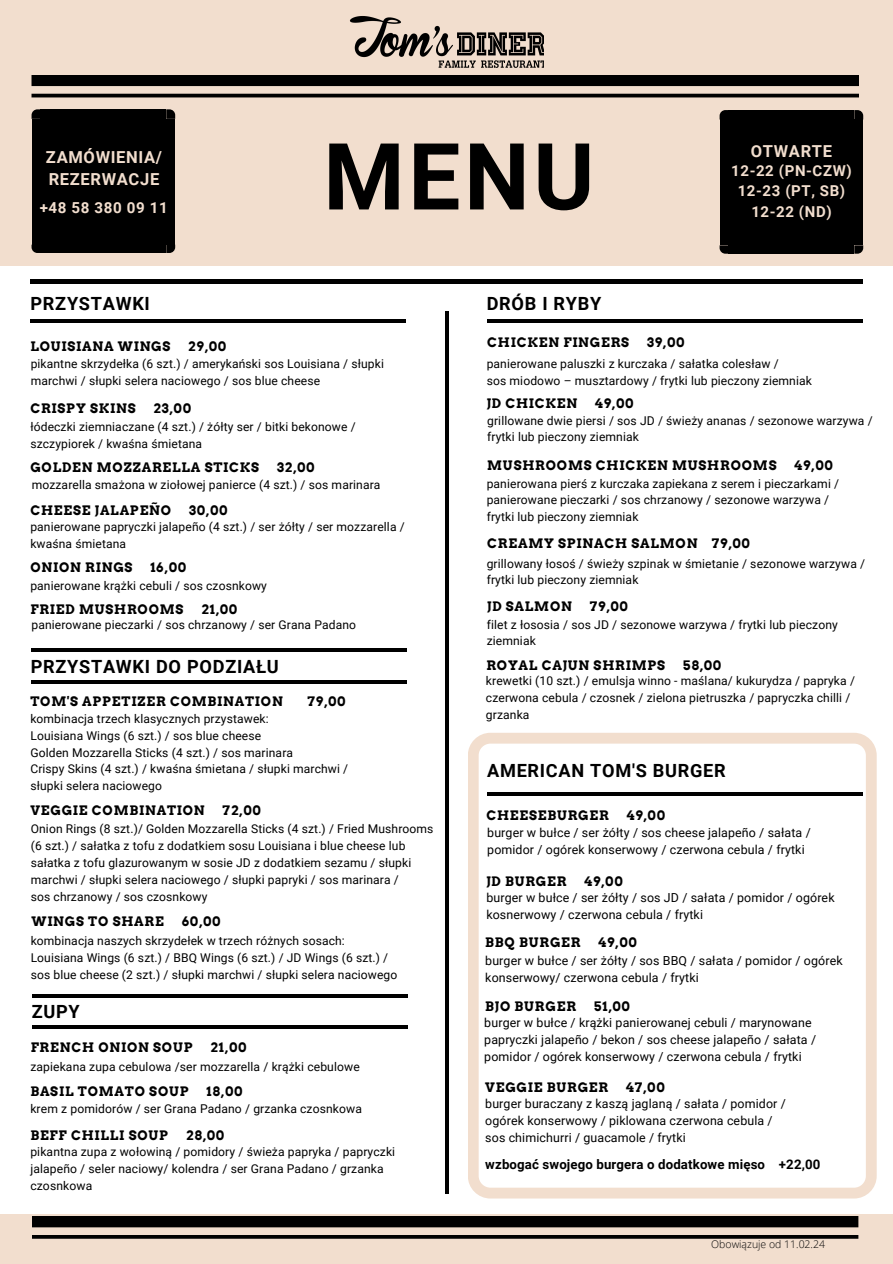
<style>
.page{position:relative;width:893px;height:1264px;background:#fff}
.page>*{position:absolute;margin:0;border:0;box-sizing:border-box;transform-origin:0 0}
.t1{font:700 92.7px "Roboto";color:#000}
.t2{font:700 18.15px "Roboto";letter-spacing:.04em;color:#000}
.t3{font:700 16.5px/22.5px "Roboto";letter-spacing:.04em;color:#f2dece}
.t4{font:700 15.15px "Roboto";letter-spacing:.04em;color:#f2dece}
.t5{font:700 15px/20.2px "Roboto";letter-spacing:.04em;color:#f2dece;text-align:center}
.t6{font:700 13.2px "Roboto";letter-spacing:.01em;color:#000}
.t7{font:700 13.05px "Arvo";letter-spacing:.06em;color:#000}
.t8{font:12.45px/16.8px "Roboto";letter-spacing:.01em;color:#000}
.t9{font:12.15px/16.8px "Roboto";letter-spacing:.01em;color:#000}
.t10{font:12px/16.8px "Roboto";letter-spacing:.01em;color:#000}
.t11{font:300 10.5px "Open Sans";color:#000}
</style>
<div class="page">
<div style="left:0;top:0;width:892px;height:266px;background:#f2dece"></div>
<hr style="left:31px;top:680px;width:375px;height:3px;background:#000">
<div style="left:0;top:1214px;width:892px;height:49px;background:#f2dece"></div>
<svg style="left:166px;top:109px;width:9px;height:10px"></svg>
<div style="left:166px;top:119px;width:9px;height:126px;background:#000"></div>
<div style="left:40px;top:119px;width:126px;height:126px;background:#000"></div>
<div style="left:40px;top:109px;width:126px;height:10px;background:#000"></div>
<svg style="left:32px;top:109px;width:8px;height:10px"></svg>
<div style="left:32px;top:119px;width:8px;height:126px;background:#000"></div>
<div style="left:40px;top:245px;width:126px;height:8px;background:#000"></div>
<svg style="left:32px;top:245px;width:8px;height:8px"></svg>
<svg style="left:166px;top:245px;width:9px;height:8px"></svg>
<svg style="left:854px;top:110px;width:9px;height:10px"></svg>
<div style="left:854px;top:120px;width:9px;height:125px;background:#000"></div>
<div style="left:728px;top:120px;width:126px;height:125px;background:#000"></div>
<div style="left:728px;top:110px;width:126px;height:10px;background:#000"></div>
<svg style="left:719px;top:110px;width:9px;height:10px"></svg>
<div style="left:719px;top:120px;width:9px;height:125px;background:#000"></div>
<div style="left:728px;top:245px;width:126px;height:9px;background:#000"></div>
<svg style="left:719px;top:245px;width:9px;height:9px"></svg>
<svg style="left:854px;top:245px;width:9px;height:9px"></svg>
<svg style="left:31px;top:75px;width:827px;height:22px"></svg>
<svg style="left:32px;top:1216px;width:826px;height:22px"></svg>
<hr style="left:32px;top:994px;width:375px;height:3px;background:#000">
<hr style="left:32px;top:1025px;width:375px;height:3px;background:#000">
<hr style="left:486px;top:319px;width:376px;height:4px;background:#000">
<img style="left:349px;top:16px;width:195px;height:52px">
<hr style="left:31px;top:319px;width:375px;height:4px;background:#000">
<hr style="left:31px;top:648px;width:376px;height:3px;background:#000">
<hr style="left:30px;top:280px;width:832px;height:3px;background:#000">
<hr style="left:445px;top:311px;width:3px;height:882px;background:#000">
<svg style="left:468px;top:732px;width:408px;height:466px"></svg>
<hr style="left:487px;top:792px;width:375px;height:4px;background:#000">
<h6 class="t3" style="left:46px;top:146px;width:117px">ZAMÓWIENIA/<br>REZERWACJE</h6>
<h4 class="t4" style="left:40px;top:199px;width:129px">+48 58 380 09 11</h4>
<h6 class="t2" style="left:31px;top:293px;width:121px">PRZYSTAWKI</h6>
<p class="t1" style="left:323px;top:123px;width:272px">MENU</p>
<h6 class="t2" style="left:486px;top:293px;width:116px">DRÓB I RYBY</h6>
<h4 class="t3" style="left:750px;top:140px;width:83px">OTWARTE</h4>
<h4 class="t5" style="left:731px;top:161px;width:122px">12-22 (PN-CZW)<br>12-23 (PT, SB)<br>12-22 (ND)</h4>
<p class="t7" style="left:30px;top:338px;width:141px">LOUISIANA WINGS</p>
<p class="t7" style="left:188px;top:338px;width:39px">29,00</p>
<h4 class="t10" style="left:31px;top:355px;width:355px">pikantne skrzydełka (6 szt.) / amerykański sos Louisiana / słupki marchwi / słupki selera naciowego / sos blue cheese</h4>
<p class="t7" style="left:30px;top:400px;width:107px">CRISPY SKINS</p>
<p class="t7" style="left:153px;top:400px;width:39px">23,00</p>
<h2 class="t10" style="left:30px;top:419px;width:327px">łódeczki ziemniaczane (4 szt.) / żółty ser / bitki bekonowe / szczypiorek / kwaśna śmietana</h2>
<h3 class="t7" style="left:30px;top:459px;width:230px">GOLDEN MOZZARELLA STICKS</h3>
<h3 class="t7" style="left:277px;top:459px;width:39px">32,00</h3>
<h1 class="t10" style="left:32px;top:476px;width:350px">mozzarella smażona w ziołowej panierce (4 szt.) / sos marinara</h1>
<p class="t7" style="left:30px;top:502px;width:142px">CHEESE JALAPEÑO</p>
<p class="t7" style="left:189px;top:502px;width:40px">30,00</p>
<h4 class="t10" style="left:30px;top:518px;width:376px">panierowane papryczki jalapeño (4 szt.) / ser żółty / ser mozzarella / kwaśna śmietana</h4>
<h3 class="t7" style="left:30px;top:559px;width:104px">ONION RINGS</h3>
<h3 class="t7" style="left:150px;top:559px;width:37px">16,00</h3>
<p class="t10" style="left:30px;top:577px;width:238px">panierowane krążki cebuli / sos czosnkowy</p>
<h2 class="t7" style="left:30px;top:601px;width:155px">FRIED MUSHROOMS</h2>
<h2 class="t7" style="left:201px;top:601px;width:37px">21,00</h2>
<p class="t10" style="left:31px;top:616px;width:326px">panierowane pieczarki / sos chrzanowy / ser Grana Padano</p>
<h4 class="t2" style="left:31px;top:656px;width:249px">PRZYSTAWKI DO PODZIAŁU</h4>
<h6 class="t7" style="left:30px;top:693px;width:254px">TOM'S APPETIZER COMBINATION</h6>
<h6 class="t7" style="left:307px;top:693px;width:39px">79,00</h6>
<h4 class="t10" style="left:30px;top:710px;width:319px">kombinacja trzech klasycznych przystawek:<br>Louisiana Wings (6 szt.) / sos blue cheese<br>Golden Mozzarella Sticks (4 szt.) / sos marinara<br>Crispy Skins (4 szt.) / kwaśna śmietana / słupki marchwi / słupki selera naciowego</h4>
<h6 class="t7" style="left:30px;top:802px;width:176px">VEGGIE COMBINATION</h6>
<h6 class="t7" style="left:222px;top:802px;width:40px">72,00</h6>
<h4 class="t10" style="left:31px;top:820px;width:404px">Onion Rings (8 szt.)/ Golden Mozzarella Sticks (4 szt.) / Fried Mushrooms (6 szt.) / sałatka z tofu z dodatkiem sosu Louisiana i blue cheese lub sałatka z tofu glazurowanym w sosie JD z dodatkiem sezamu / słupki marchwi / słupki selera naciowego / słupki papryki / sos marinara /<br>sos chrzanowy / sos czosnkowy</h4>
<h6 class="t7" style="left:32px;top:913px;width:134px">WINGS TO SHARE</h6>
<h6 class="t7" style="left:182px;top:913px;width:40px">60,00</h6>
<p class="t10" style="left:31px;top:933px;width:368px">kombinacja naszych skrzydełek w trzech różnych sosach:<br>Louisiana Wings (6 szt.) / BBQ Wings (6 szt.) / JD Wings (6 szt.) / sos blue cheese (2 szt.) / słupki marchwi / słupki selera naciowego</p>
<h4 class="t2" style="left:32px;top:1001px;width:50px">ZUPY</h4>
<h4 class="t7" style="left:31px;top:1039px;width:163px">FRENCH ONION SOUP</h4>
<h4 class="t7" style="left:210px;top:1039px;width:37px">21,00</h4>
<h6 class="t9" style="left:30px;top:1058px;width:331px">zapiekana zupa cebulowa /ser mozzarella / krążki cebulowe</h6>
<h4 class="t7" style="left:30px;top:1083px;width:160px">BASIL TOMATO SOUP</h4>
<h4 class="t7" style="left:206px;top:1083px;width:37px">18,00</h4>
<h6 class="t9" style="left:30px;top:1100px;width:333px">krem z pomidorów / ser Grana Padano / grzanka czosnkowa</h6>
<h4 class="t7" style="left:30px;top:1126px;width:139px">BEFF CHILLI SOUP</h4>
<h4 class="t7" style="left:186px;top:1126px;width:40px">28,00</h4>
<h6 class="t9" style="left:30px;top:1143px;width:366px">pikantna zupa z wołowiną / pomidory / świeża papryka / papryczki jalapeño / seler naciowy/ kolendra / ser Grana Padano / grzanka czosnkowa</h6>
<h4 class="t7" style="left:487px;top:335px;width:143px">CHICKEN FINGERS</h4>
<h4 class="t7" style="left:647px;top:335px;width:39px">39,00</h4>
<h6 class="t9" style="left:486px;top:355px;width:327px">panierowane paluszki z kurczaka / sałatka colesław /<br>sos miodowo – musztardowy / frytki lub pieczony ziemniak</h6>
<h4 class="t7" style="left:486px;top:395px;width:92px">JD CHICKEN</h4>
<h4 class="t7" style="left:595px;top:395px;width:40px">49,00</h4>
<h6 class="t9" style="left:487px;top:412px;width:387px">grillowane dwie piersi / sos JD / świeży ananas / sezonowe warzywa / frytki lub pieczony ziemniak</h6>
<h2 class="t7" style="left:487px;top:457px;width:291px">MUSHROOMS CHICKEN MUSHROOMS</h2>
<h2 class="t7" style="left:794px;top:457px;width:40px">49,00</h2>
<p class="t9" style="left:486px;top:475px;width:354px">panierowana pierś z kurczaka zapiekana z serem i pieczarkami / panierowane pieczarki / sos chrzanowy / sezonowe warzywa / frytki lub pieczony ziemniak</p>
<h4 class="t7" style="left:487px;top:535px;width:264px">CREAMY SPINACH SALMON 79,00</h4>
<h6 class="t9" style="left:486px;top:555px;width:380px">grillowany łosoś / świeży szpinak w śmietanie / sezonowe warzywa / frytki lub pieczony ziemniak</h6>
<h2 class="t7" style="left:487px;top:598px;width:86px">JD SALMON</h2>
<h2 class="t7" style="left:589px;top:598px;width:39px">79,00</h2>
<p class="t9" style="left:486px;top:616px;width:352px">filet z łososia / sos JD / sezonowe warzywa / frytki lub pieczony ziemniak</p>
<h4 class="t7" style="left:486px;top:657px;width:180px">ROYAL CAJUN SHRIMPS</h4>
<h4 class="t7" style="left:682px;top:657px;width:40px">58,00</h4>
<h6 class="t9" style="left:486px;top:672px;width:370px">krewetki (10 szt.) / emulsja winno - maślana/ kukurydza / papryka / czerwona cebula / czosnek / zielona pietruszka / papryczka chilli / grzanka</h6>
<h6 class="t2" style="left:487px;top:760px;width:240px">AMERICAN TOM'S BURGER</h6>
<h2 class="t7" style="left:486px;top:807px;width:124px">CHEESEBURGER</h2>
<h2 class="t7" style="left:626px;top:807px;width:40px">49,00</h2>
<p class="t8" style="left:487px;top:824px;width:325px">burger w bułce / ser żółty / sos cheese jalapeño / sałata / pomidor / ogórek konserwowy / czerwona cebula / frytki</p>
<h4 class="t7" style="left:486px;top:873px;width:82px">JD BURGER</h4>
<h4 class="t7" style="left:584px;top:873px;width:40px">49,00</h4>
<h6 class="t8" style="left:486px;top:889px;width:350px">burger w bułce / ser żółty / sos JD / sałata / pomidor / ogórek kosnerwowy / czerwona cebula / frytki</h6>
<h4 class="t7" style="left:485px;top:934px;width:97px">BBQ BURGER</h4>
<h4 class="t7" style="left:598px;top:934px;width:40px">49,00</h4>
<h6 class="t8" style="left:485px;top:952px;width:359px">burger w bułce / ser żółty / sos BBQ / sałata / pomidor / ogórek konserwowy/ czerwona cebula / frytki</h6>
<h2 class="t7" style="left:485px;top:998px;width:92px">BJO BURGER</h2>
<h2 class="t7" style="left:594px;top:998px;width:37px">51,00</h2>
<p class="t8" style="left:484px;top:1014px;width:333px">burger w bułce / krążki panierowanej cebuli / marynowane papryczki jalapeño / bekon / sos cheese jalapeño / sałata / pomidor / ogórek konserwowy / czerwona cebula / frytki</p>
<h4 class="t7" style="left:485px;top:1079px;width:124px">VEGGIE BURGER</h4>
<h4 class="t7" style="left:626px;top:1079px;width:40px">47,00</h4>
<h6 class="t8" style="left:485px;top:1095px;width:302px">burger buraczany z kaszą jaglaną / sałata / pomidor / ogórek konserwowy / piklowana czerwona cebula /</h6>
<p class="t8" style="left:485px;top:1128px;width:202px">sos chimichurri / guacamole / frytki</p>
<h4 class="t6" style="left:485px;top:1156px;width:336px">wzbogać swojego burgera o dodatkowe mięso +22,00</h4>
<h6 class="t11" style="left:711px;top:1236px;width:115px">Obowiązuje od 11.02.24</h6>
</div>
